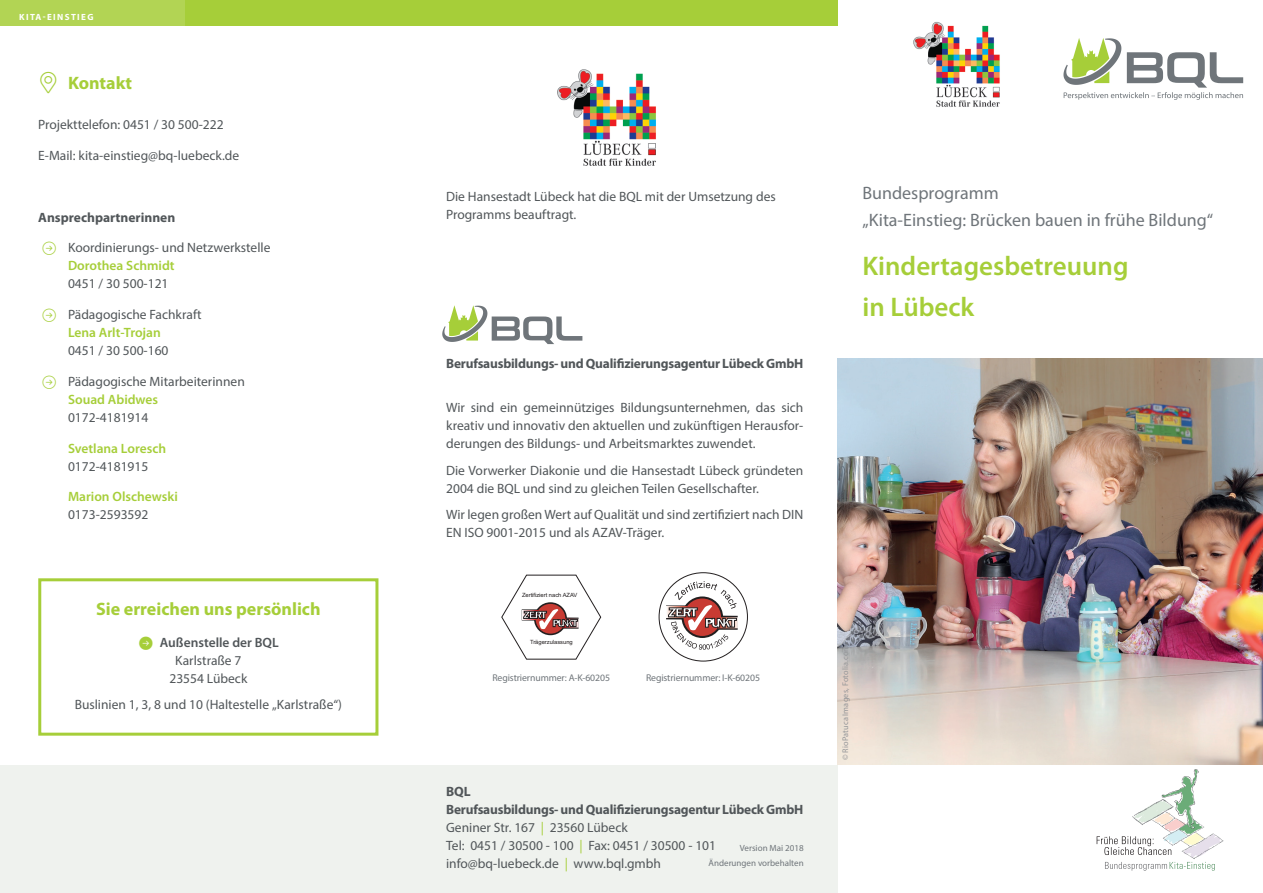
<style>
.page{position:relative;width:1263px;height:893px;background:#fff}
.page>*{position:absolute;margin:0;border:0;box-sizing:border-box;transform-origin:0 0}
.t1{font:600 27px/41px "Myriad Pro";color:#a6ce39}
.t2{font:18px/27px "Myriad Pro";color:#6f757a}
.t3{font:700 18px "Myriad Pro";color:#a6ce39}
.t4{font:13.5px/18px "Myriad Pro";color:#515659}
.t5{font:700 13.5px "Myriad Pro";letter-spacing:-.015em;color:#515659}
.t6{font:600 13.5px "Myriad Pro";color:#a6ce39}
.t7{font:600 13.5px "Myriad Pro";color:#515659}
.t8{font:9.75px "Myriad Pro";letter-spacing:-.01em;color:#6f757a}
.t9{font:9px/15px "Myriad Pro";color:#6f757a;text-align:right}
.t10{font:700 9px "Myriad Pro";letter-spacing:.15em;color:#fff}
.t11{font:8.25px "Myriad Pro";letter-spacing:.015em;color:#939598}
.t12{font:5.7px "Arial";color:#231f20}
.s1{font-weight:700}
.s2{color:#a6ce39}
</style>
<div class="page">
<img style="left:838px;top:358px;width:425px;height:406px">
<div style="left:0;top:765px;width:838px;height:128px;background:#eff2ee"></div>
<svg style="left:1063px;top:38px;width:180px;height:62px"></svg>
<div style="left:0;top:0;width:185px;height:26px;background:#b2d454"></div>
<div style="left:185px;top:0;width:653px;height:26px;background:#a6ce39"></div>
<svg style="left:442px;top:305px;width:140px;height:39px"></svg>
<svg style="left:501px;top:574px;width:100px;height:86px"></svg>
<svg style="left:666px;top:581px;width:72px;height:69px"></svg>
<div style="left:38px;top:578px;width:340px;height:158px;border:3px solid #a6ce39"></div>
<svg style="left:1097px;top:769px;width:127px;height:102px"></svg>
<img style="left:913px;top:22px;width:87px;height:85px">
<img style="left:557px;top:69px;width:99px;height:97px">
<p class="t10" style="left:19px;top:11px;width:76px">KITA-EINSTIEG</p>
<h2 class="t3" style="left:68px;top:73px;width:66px">Kontakt</h2>
<p class="t4" style="left:38px;top:116px;width:187px">Projekttelefon: 0451 / 30 500-222</p>
<p class="t4" style="left:38px;top:146px;width:202px">E-Mail: kita-einstieg@bq-luebeck.de</p>
<p class="t5" style="left:38px;top:210px;width:139px">Ansprechpartnerinnen</p>
<p class="t4" style="left:68px;top:239px;width:204px">Koordinierungs- und Netzwerkstelle</p>
<p class="t6" style="left:68px;top:257px;width:108px">Dorothea Schmidt</p>
<p class="t4" style="left:68px;top:275px;width:102px">0451 / 30 500-121</p>
<p class="t4" style="left:68px;top:305px;width:135px">Pädagogische Fachkraft</p>
<p class="t6" style="left:68px;top:324px;width:94px">Lena Arlt-Trojan</p>
<p class="t4" style="left:68px;top:341px;width:102px">0451 / 30 500-160</p>
<p class="t4" style="left:68px;top:372px;width:178px">Pädagogische Mitarbeiterinnen</p>
<p class="t6" style="left:68px;top:391px;width:92px">Souad Abidwes</p>
<p class="t4" style="left:68px;top:408px;width:82px">0172-4181914</p>
<p class="t6" style="left:68px;top:440px;width:100px">Svetlana Loresch</p>
<p class="t4" style="left:68px;top:457px;width:82px">0172-4181915</p>
<p class="t6" style="left:68px;top:488px;width:111px">Marion Olschewski</p>
<p class="t4" style="left:68px;top:506px;width:82px">0173-2593592</p>
<h2 class="t3" style="left:96px;top:599px;width:226px">Sie erreichen uns persönlich</h2>
<p class="t7" style="left:160px;top:634px;width:120px">Außenstelle der BQL</p>
<p class="t4" style="left:169px;top:651px;width:79px;text-align:center">Karlstraße 7<br>23554 Lübeck</p>
<p class="t4" style="left:75px;top:696px;width:269px">Buslinien 1, 3, 8 und 10 (Haltestelle „Karlstraße“)</p>
<p class="t4" style="left:446px;top:188px;width:331px">Die Hansestadt Lübeck hat die BQL mit der Umsetzung des<br>Programms beauftragt.</p>
<p class="t5" style="left:446px;top:356px;width:359px">Berufsausbildungs- und Qualifizierungsagentur Lübeck GmbH</p>
<p class="t4" style="left:446px;top:398px;width:359px;text-align:justify">Wir sind ein gemeinnütziges Bildungsunternehmen, das sich kreativ und innovativ den aktuellen und zukünftigen Herausfor&shy;derungen des Bildungs- und Arbeitsmarktes zuwendet.</p>
<p class="t4" style="left:446px;top:461px;width:359px">Die Vorwerker Diakonie und die Hansestadt Lübeck gründeten<br>2004 die BQL und sind zu gleichen Teilen Gesellschafter.</p>
<p class="t4" style="left:446px;top:505px;width:359px">Wir legen großen Wert auf Qualität und sind zertifiziert nach DIN<br>EN ISO 9001-2015 und als AZAV-Träger.</p>
<p class="t12" style="left:522px;top:593px;width:57px">Zertifiziert nach AZAV</p>
<p class="t12" style="left:530px;top:640px;width:44px">Trägerzulassung</p>
<p class="t8" style="left:492px;top:672px;width:119px">Registriernummer: A-K-60205</p>
<p class="t8" style="left:646px;top:672px;width:115px">Registriernummer: I-K-60205</p>
<p class="t4" style="left:446px;top:782px;width:359px"><span class="s1">BQL<br>Berufsausbildungs- und Qualifizierungsagentur Lübeck GmbH </span>Geniner Str. 167 <span class="s2">|</span> 23560 Lübeck<br>Tel: 0451 / 30500 - 100 <span class="s2">|</span> Fax: 0451 / 30500 - 101 info@bq-luebeck.de <span class="s2">|</span> www.bql.gmbh</p>
<p class="t9" style="left:709px;top:841px;width:97px">Version Mai 2018<br>Änderungen vorbehalten</p>
<h2 class="t2" style="left:862px;top:179px;width:352px">Bundesprogramm<br>„Kita-Einstieg: Brücken bauen in frühe Bildung“</h2>
<h1 class="t1" style="left:862px;top:245px;width:268px">Kindertagesbetreuung in Lübeck</h1>
<p class="t11" style="left:840px;top:760px;width:117px;rotate:-90deg">© RioPatuca Images, Fotolia.com</p>
</div>
